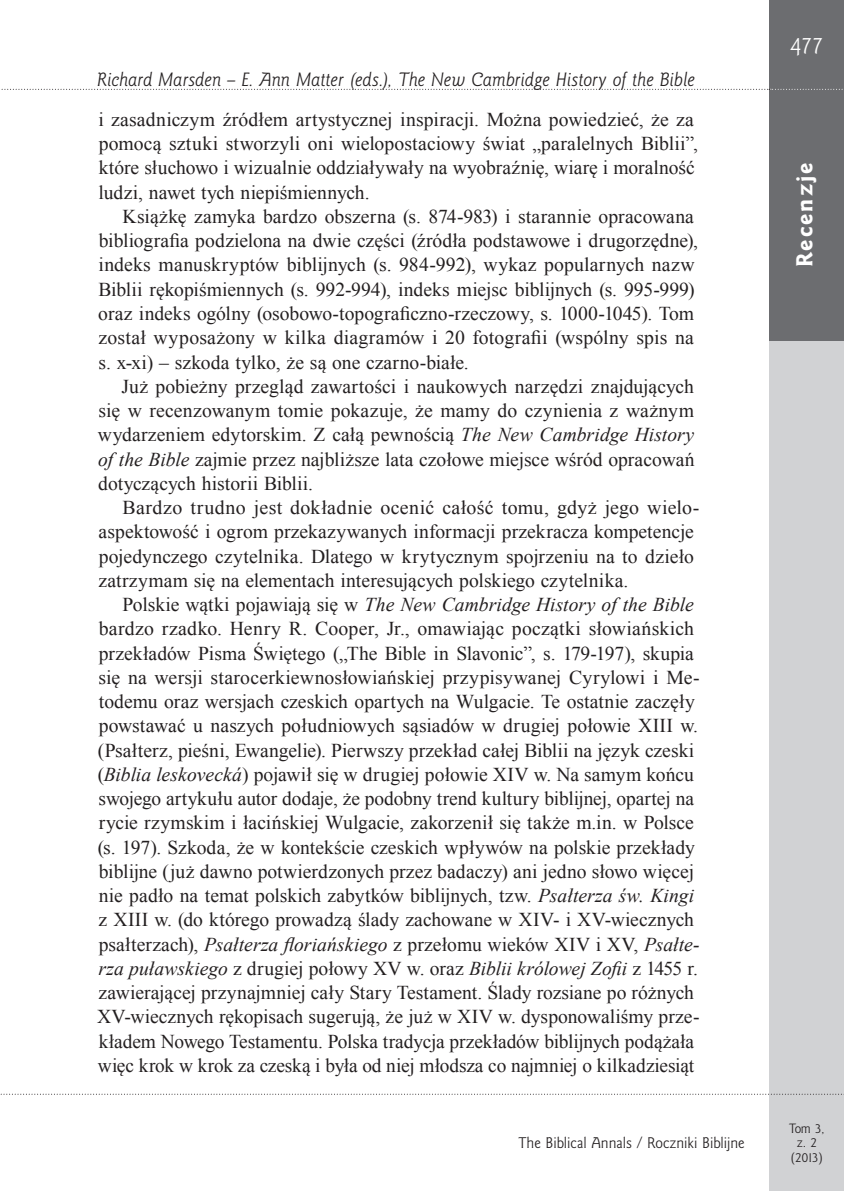
<style>
.page{position:relative;width:844px;height:1191px;background:#fff}
.page>*{position:absolute;margin:0;border:0;box-sizing:border-box;transform-origin:0 0}
.t1{font:21px "Goldy EFN Heavy";letter-spacing:.1em;color:#fff}
.t2{font:21px "Goldy EFN";color:#fff}
.Akapit{font:19.6px/24.3px "Times New Roman";color:#231f20}
.t3{font:italic 17.5px "Goldy EFN";letter-spacing:-.005em;color:#231f20}
.t4{font:14px "Goldy EFN";color:#231f20}
.t5{font:12.25px/14.7px "Goldy EFN";color:#231f20;text-align:center}
.s1{font-style:italic}
</style>
<div class="page">
<div style="left:769px;top:0;width:74px;height:1191px;background:#d1d2d4"></div>
<div style="left:769px;top:0;width:74px;height:89px;background:#6c6d70"></div>
<svg style="left:1px;top:1093px;width:843px;height:1px"></svg>
<div style="left:769px;top:89px;width:74px;height:251px;background:#6c6d70"></div>
<svg style="left:1px;top:89px;width:843px;height:1px"></svg>
<p class="t3" style="left:97px;top:70px;width:599px">Richard Marsden – E. Ann Matter (eds.), The New Cambridge History of the Bible</p>
<p class="Akapit" style="left:98px;top:107px;width:601px">i zasadniczym źródłem artystycznej inspiracji. Można powiedzieć, że za pomocą sztuki stworzyli oni wielopostaciowy świat „paralelnych Biblii”, które słuchowo i wizualnie oddziaływały na wyobraźnię, wiarę i moralność ludzi, nawet tych niepiśmiennych.</p>
<p class="Akapit" style="left:98px;top:204px;width:601px;text-indent:24px">Książkę zamyka bardzo obszerna (s. 874-‑983) i starannie opracowana bibliografia podzielona na dwie części (źródła podstawowe i drugorzędne), indeks manuskryptów biblijnych (s. 984-‑992), wykaz popularnych nazw Biblii rękopiśmiennych (s. 992-‑994), indeks miejsc biblijnych (s. 995-‑999) oraz indeks ogólny (osobowo-‑topograficzno-‑rzeczowy, s. 1000-‑ 1045). Tom został wyposażony w kilka diagramów i 20 fotografii (wspólny spis na s. x-‑xi) – szkoda tylko, że są one czarno-‑białe.</p>
<p class="Akapit" style="left:98px;top:374px;width:598px;text-align:justify;text-indent:24px">Już pobieżny przegląd zawartości i naukowych narzędzi znajdujących się w recenzowanym tomie pokazuje, że mamy do czynienia z ważnym wydarzeniem edytorskim. Z całą pewnością <span class="s1">The New Cambridge History of the Bible</span> zajmie przez najbliższe lata czołowe miejsce wśród opracowań dotyczących historii Biblii.</p>
<p class="Akapit" style="left:98px;top:495px;width:602px;text-indent:24px">Bardzo trudno jest dokładnie ocenić całość tomu, gdyż jego wielo&shy;aspektowość i ogrom przekazywanych informacji przekracza kompetencje pojedynczego czytelnika. Dlatego w krytycznym spojrzeniu na to dzieło zatrzymam się na elementach interesujących polskiego czytelnika.</p>
<p class="Akapit" style="left:97px;top:592px;width:604px;text-indent:26px">Polskie wątki pojawiają się w <span class="s1">The New Cambridge History of the Bible </span>bardzo rzadko. Henry R. Cooper, Jr., omawiając początki słowiańskich przekładów Pisma Świętego („The Bible in Slavonic”, s. 179-‑ 197), skupia się na wersji starocerkiewnosłowiańskiej przypisywanej Cyrylowi i Me&shy;todemu oraz wersjach czeskich opartych na Wulgacie. Te ostatnie zaczęły powstawać u naszych południowych sąsiadów w drugiej połowie XIII w. (Psałterz, pieśni, Ewangelie). Pierwszy przekład całej Biblii na język czeski (<span class="s1">Biblia leskovecká</span>) pojawił się w drugiej połowie XIV w. Na samym końcu swojego artykułu autor dodaje, że podobny trend kultury biblijnej, opartej na rycie rzymskim i łacińskiej Wulgacie, zakorzenił się także m.in. w Polsce (s. 197). Szkoda, że w kontekście czeskich wpływów na polskie przekłady biblijne (już dawno potwierdzonych przez badaczy) ani jedno słowo więcej nie padło na temat polskich zabytków biblijnych, tzw. <span class="s1">Psałterza św. Kingi </span>z XIII w. (do którego prowadzą ślady zachowane w XIV-‑ i XV-‑wiecznych psałterzach), <span class="s1">Psałterza floriańskiego</span> z przełomu wieków XIV i XV, <span class="s1">Psałte&shy;rza puławskiego</span> z drugiej połowy XV w. oraz <span class="s1">Biblii królowej Zofii</span> z 1455 r. zawierającej przynajmniej cały Stary Testament. Ślady rozsiane po różnych XV-‑wiecznych rękopisach sugerują, że już w XIV w. dysponowaliśmy prze&shy;kładem Nowego Testamentu. Polska tradycja przekładów biblijnych podążała więc krok w krok za czeską i była od niej młodsza co najmniej o kilkadziesiąt</p>
<p class="t4" style="left:518px;top:1134px;width:227px">The Biblical Annals / Roczniki Biblijne</p>
<p class="t2" style="left:790px;top:33px;width:34px">477</p>
<p class="t1" style="left:791px;top:267px;width:106px;rotate:-90deg">Recenzje</p>
<p class="t5" style="left:788px;top:1121px;width:37px">Tom 3, z. 2 (2013)</p>
</div>
